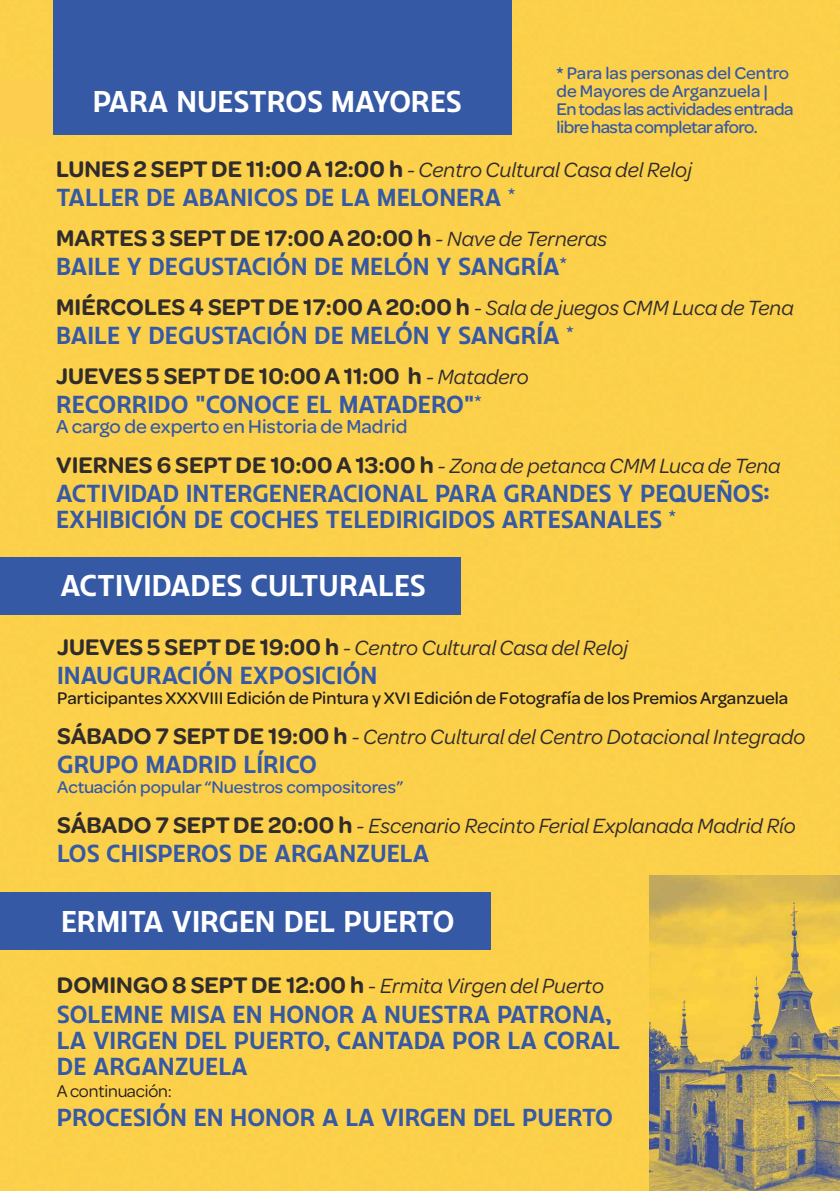
<style>
.page{position:relative;width:840px;height:1191px;background:#fff}
.page>*{position:absolute;margin:0;border:0;box-sizing:border-box;transform-origin:0 0}
.t1{font:700 28px "Chulapa";color:#fff}
.t2{font:600 24.2px "Omnes";color:#312c2c}
.t3{font:700 23px/26px "Chulapa";color:#3659a5}
.t4{font:italic 22px "Omnes";color:#312c2c}
.t5{font:500 20px "Omnes";color:#3659a5}
.t6{font:500 18px/18px "Omnes";letter-spacing:-.03em;color:#3659a5}
.t7{font:500 18px "Omnes";color:#231f20}
.t8{font:500 18px "Omnes";color:#3659a5}
.t9{font:18px "Omnes";letter-spacing:-.01em;color:#231f20}
.s1{font-weight:600;font-style:normal;font-size:24.2px}
.s2{font-weight:400;font-style:italic;font-size:22px}
</style>
<div class="page">
<div style="left:18px;top:0;width:796px;height:1191px;background:#fbd04a"></div>
<div style="left:814px;top:0;width:25px;height:875px;background:#fbd04a"></div>
<div style="left:0;top:0;width:18px;height:1191px;background:#fbd04a"></div>
<div style="left:0;top:80px;width:52px;height:56px;background:#fccd4e"></div>
<div style="left:53px;top:0;width:458px;height:135px;background:#3659a5"></div>
<div style="left:0;top:557px;width:460px;height:58px;background:#3659a5"></div>
<div style="left:0;top:892px;width:490px;height:58px;background:#3659a5"></div>
<img style="left:649px;top:875px;width:190px;height:316px">
<p class="t1" style="left:93px;top:85px;width:370px">PARA NUESTROS MAYORES</p>
<p class="t6" style="left:556px;top:65px;width:238px">* Para las personas del Centro de Mayores deArganzuela |<br>Entodaslasactividadesentrada librehastacompletaraforo.</p>
<p class="t4" style="left:56px;top:157px;width:637px"><span class="s1">LUNES 2 SEPTDE 11:00A12:00 h</span> - Centro Cultural Casa del Reloj</p>
<p class="t3" style="left:56px;top:185px;width:460px">TALLER DE ABANICOS DE LA MELONERA <sup>*</sup></p>
<p class="t2" style="left:56px;top:229px;width:552px">MARTES 3 SEPTDE 17:00A20:00 h <span class="s2">- Nave de Terneras</span></p>
<p class="t3" style="left:56px;top:254px;width:511px">BAILE Y DEGUSTACIÓN DE MELÓN Y SANGRÍA<sup>*</sup></p>
<p class="t2" style="left:56px;top:298px;width:738px">MIÉRCOLES 4 SEPTDE 17:00A20:00 h <span class="s2">- Sala de juegos CMM Luca de Tena</span></p>
<p class="t3" style="left:56px;top:323px;width:518px">BAILE Y DEGUSTACIÓN DE MELÓN Y SANGRÍA <sup>*</sup></p>
<p class="t2" style="left:56px;top:367px;width:474px">JUEVES 5 SEPTDE 10:00A11:00 h <span class="s2">- Matadero</span></p>
<p class="t3" style="left:56px;top:392px;width:426px">RECORRIDO "CONOCE EL MATADERO"<sup>*</sup></p>
<p class="t5" style="left:56px;top:419px;width:352px">Acargo de experto en Historia de Madrid</p>
<p class="t4" style="left:56px;top:453px;width:725px"><span class="s1">VIERNES 6 SEPTDE 10:00A13:00 h</span> - Zona de petanca CMM Luca de Tena</p>
<p class="t3" style="left:56px;top:481px;width:714px">ACTIVIDAD INTERGENERACIONAL PARA GRANDES Y PEQUEÑOS:<br>EXHIBICIÓN DE COCHES TELEDIRIGIDOS ARTESANALES <sup>*</sup></p>
<p class="t1" style="left:60px;top:570px;width:366px">ACTIVIDADES CULTURALES</p>
<p class="t4" style="left:57px;top:635px;width:572px"><span class="s1">JUEVES 5 SEPTDE 19:00 h</span> - Centro Cultural Casa del Reloj</p>
<p class="t3" style="left:57px;top:663px;width:321px">INAUGURACIÓN EXPOSICIÓN</p>
<p class="t7" style="left:57px;top:691px;width:732px">Participantes XXXVIII Edición de Pintura y XVI Edición de Fotografía de los PremiosArganzuela</p>
<p class="t4" style="left:57px;top:724px;width:749px"><span class="s1">SÁBADO 7 SEPTDE 19:00 h</span> - Centro Cultural del Centro Dotacional Integrado</p>
<p class="t3" style="left:57px;top:752px;width:261px">GRUPO MADRID LÍRICO</p>
<p class="t8" style="left:57px;top:780px;width:347px">Actuación popular“Nuestros compositores”</p>
<p class="t4" style="left:57px;top:813px;width:739px"><span class="s1">SÁBADO 7 SEPTDE 20:00 h</span> - Escenario Recinto Ferial Explanada Madrid Río</p>
<p class="t3" style="left:57px;top:841px;width:373px">LOS CHISPEROS DE ARGANZUELA</p>
<p class="t1" style="left:61px;top:905px;width:395px">ERMITA VIRGEN DEL PUERTO</p>
<p class="t4" style="left:57px;top:972px;width:548px"><span class="s1">DOMINGO 8 SEPTDE 12:00 h</span> - Ermita Virgen del Puerto</p>
<p class="t3" style="left:57px;top:1001px;width:564px">SOLEMNE MISA EN HONOR A NUESTRA PATRONA,<br>LA VIRGEN DEL PUERTO, CANTADA POR LA CORAL<br>DE ARGANZUELA</p>
<p class="t9" style="left:57px;top:1084px;width:116px">Acontinuación:</p>
<p class="t3" style="left:57px;top:1104px;width:557px">PROCESIÓN EN HONOR A LA VIRGEN DEL PUERTO</p>
</div>
